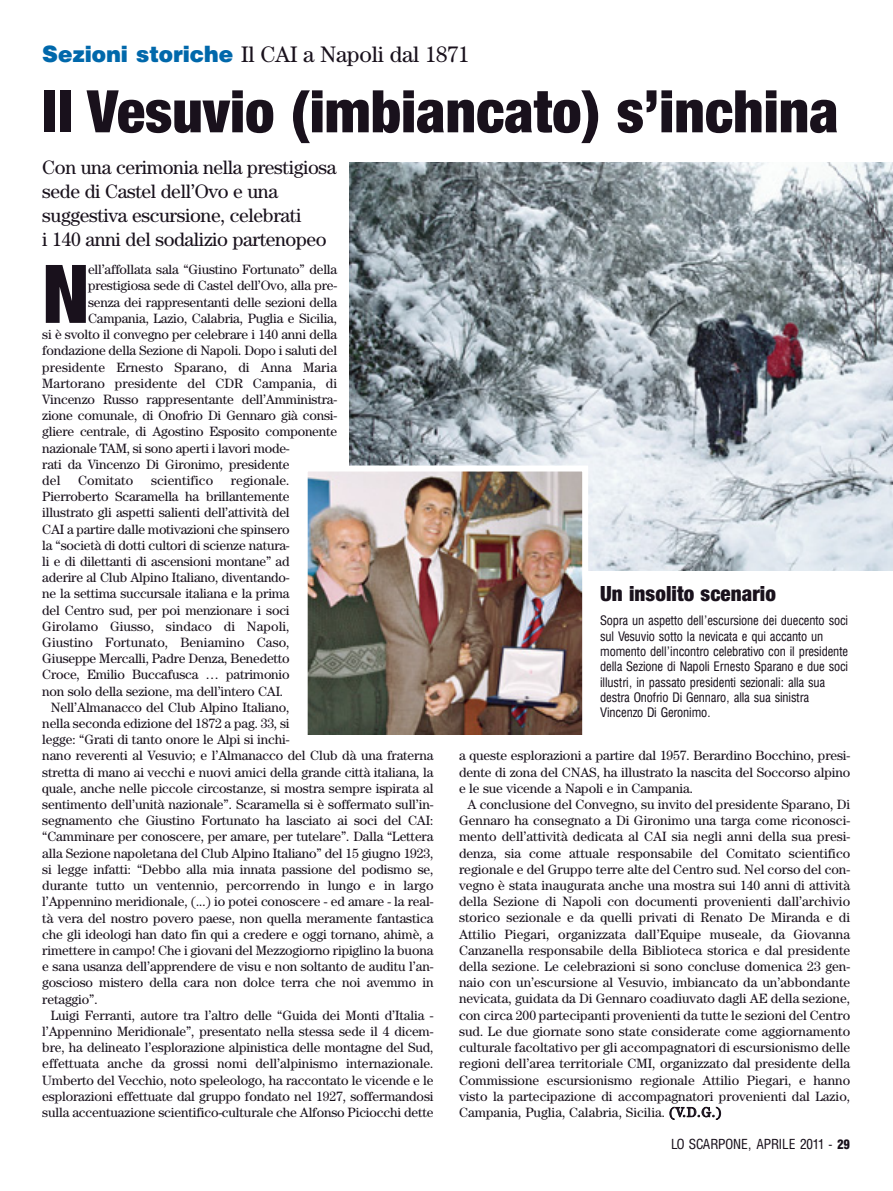
<style>
.page{position:relative;width:893px;height:1191px;background:#fff}
.page>*{position:absolute;margin:0;border:0;box-sizing:border-box;transform-origin:0 0}
.t1{font:900 condensed 81px "Helvetica Neue";color:#19111c}
.t2{font:900 condensed 58.65px "Helvetica Neue";color:#19111c}
.t3{font:22.5px "Century";letter-spacing:-.01em;color:#19111c}
.t4{font:900 condensed 21px "Helvetica Neue";letter-spacing:.005em;color:#19111c}
.t5{font:19.5px/24px "Century";letter-spacing:-.02em;color:#19111c}
.t6{font:13.5px/16.2px "Century";letter-spacing:-.01em;color:#19111c;text-align:justify}
.t7{font:condensed 13.5px "AT Triumvirate";color:#19111c}
.t8{font:condensed 12.75px/15.3px "AT Triumvirate";letter-spacing:-.01em;color:#19111c}
.s1{font-family:"Cg Triumvirate Bl";color:#0068ab}
.s2{font-weight:900;font-size:12.75px}
</style>
<div class="page">
<img style="left:349px;top:163px;width:543px;height:408px">
<img style="left:309px;top:472px;width:272px;height:263px">
<div style="left:302px;top:465px;width:286px;height:277px;border:6px solid #fff"></div>
<h3 class="t3" style="left:42px;top:46px;width:429px"><span class="s1">Sezioni storiche</span> Il CAI a Napoli dal 1871</h3>
<h2 class="t2" style="left:42px;top:90px;width:798px">Il Vesuvio (imbiancato) s’inchina</h2>
<h3 class="t5" style="left:42px;top:157px;width:296px">Con una cerimonia nella prestigiosa sede di Castel dell’Ovo e una suggestiva escursione, celebrati<br>i 140 anni del sodalizio partenopeo</h3>
<h1 class="t1" style="left:42px;top:265px;width:49px">N</h1>
<p class="t6" style="left:88px;top:263px;width:251px">ell’affollata sala “Giustino Fortunato” della</p>
<p class="t6" style="left:88px;top:279px;width:251px">prestigiosa sede di Castel dell’Ovo, alla pre-</p>
<p class="t6" style="left:88px;top:295px;width:251px">senza dei rappresentanti delle sezioni della</p>
<p class="t6" style="left:88px;top:311px;width:251px">Campania, Lazio, Calabria, Puglia e Sicilia,</p>
<p class="t6" style="left:42px;top:327px;width:296px">si è svolto il convegno per celebrare i 140 anni della</p>
<p class="t6" style="left:42px;top:344px;width:296px">fondazione della Sezione di Napoli. Dopo i saluti del</p>
<p class="t6" style="left:42px;top:360px;width:296px">presidente Ernesto Sparano, di Anna Maria</p>
<p class="t6" style="left:42px;top:376px;width:296px">Martorano presidente del CDR Campania, di</p>
<p class="t6" style="left:42px;top:392px;width:296px">Vincenzo Russo rappresentante dell’Amministra-</p>
<p class="t6" style="left:42px;top:408px;width:296px">zione comunale, di Onofrio Di Gennaro già consi-</p>
<p class="t6" style="left:42px;top:425px;width:296px">gliere centrale, di Agostino Esposito componente</p>
<p class="t6" style="left:42px;top:441px;width:249px">nazionale TAM, si sono aperti i lavori mode-</p>
<p class="t6" style="left:42px;top:457px;width:249px">rati da Vincenzo Di Gironimo, presidente</p>
<p class="t6" style="left:42px;top:473px;width:20px">del</p>
<p class="t6" style="left:78px;top:473px;width:57px">Comitato</p>
<p class="t6" style="left:151px;top:473px;width:64px">scientifico</p>
<p class="t6" style="left:231px;top:473px;width:60px">regionale.</p>
<p class="t6" style="left:42px;top:489px;width:249px">Pierroberto Scaramella ha brillantemente</p>
<p class="t6" style="left:42px;top:506px;width:249px">illustrato gli aspetti salienti dell’attività del</p>
<p class="t6" style="left:42px;top:522px;width:249px">CAI a partire dalle motivazioni che spinsero</p>
<p class="t6" style="left:42px;top:538px;width:249px">la “società di dotti cultori di scienze natura-</p>
<p class="t6" style="left:42px;top:554px;width:249px">li e di dilettanti di ascensioni montane” ad</p>
<p class="t6" style="left:42px;top:570px;width:249px">aderire al Club Alpino Italiano, diventando-</p>
<p class="t6" style="left:42px;top:587px;width:249px">ne la settima succursale italiana e la prima</p>
<p class="t6" style="left:42px;top:603px;width:249px">del Centro sud, per poi menzionare i soci</p>
<p class="t6" style="left:42px;top:619px;width:249px">Girolamo Giusso, sindaco di Napoli,</p>
<p class="t6" style="left:42px;top:635px;width:249px">Giustino Fortunato, Beniamino Caso,</p>
<p class="t6" style="left:42px;top:651px;width:249px">Giuseppe Mercalli, Padre Denza, Benedetto</p>
<p class="t6" style="left:42px;top:668px;width:249px">Croce, Emilio Buccafusca … patrimonio</p>
<p class="t6" style="left:42px;top:684px;width:243px">non solo della sezione, ma dell’intero CAI.</p>
<p class="t6" style="left:51px;top:700px;width:240px">Nell’Almanacco del Club Alpino Italiano,</p>
<p class="t6" style="left:42px;top:716px;width:249px">nella seconda edizione del 1872 a pag. 33, si</p>
<p class="t6" style="left:42px;top:732px;width:249px">legge: “Grati di tanto onore le Alpi si inchi-</p>
<p class="t6" style="left:42px;top:749px;width:393px">nano reverenti al Vesuvio; e l’Almanacco del Club dà una fraterna</p>
<p class="t6" style="left:42px;top:765px;width:393px">stretta di mano ai vecchi e nuovi amici della grande città italiana, la</p>
<p class="t6" style="left:42px;top:781px;width:393px">quale, anche nelle piccole circostanze, si mostra sempre ispirata al</p>
<p class="t6" style="left:42px;top:797px;width:393px">sentimento dell’unità nazionale”. Scaramella si è soffermato sull’in-</p>
<p class="t6" style="left:42px;top:813px;width:393px">segnamento che Giustino Fortunato ha lasciato ai soci del CAI:</p>
<p class="t6" style="left:42px;top:830px;width:393px">“Camminare per conoscere, per amare, per tutelare”. Dalla “Lettera</p>
<p class="t6" style="left:42px;top:846px;width:393px">alla Sezione napoletana del Club Alpino Italiano” del 15 giugno 1923,</p>
<p class="t6" style="left:42px;top:862px;width:393px">si legge infatti: “Debbo alla mia innata passione del podismo se,</p>
<p class="t6" style="left:42px;top:878px;width:393px">durante tutto un ventennio, percorrendo in lungo e in largo</p>
<p class="t6" style="left:42px;top:894px;width:393px">l’Appennino meridionale, (...) io potei conoscere - ed amare - la real-</p>
<p class="t6" style="left:42px;top:911px;width:393px">tà vera del nostro povero paese, non quella meramente fantastica</p>
<p class="t6" style="left:42px;top:927px;width:393px">che gli ideologi han dato fin qui a credere e oggi tornano, ahimè, a</p>
<p class="t6" style="left:42px;top:943px;width:393px">rimettere in campo! Che i giovani del Mezzogiorno ripiglino la buona</p>
<p class="t6" style="left:42px;top:959px;width:393px">e sana usanza dell’apprendere de visu e non soltanto de auditu l’an-</p>
<p class="t6" style="left:42px;top:975px;width:393px">goscioso mistero della cara non dolce terra che noi avemmo in</p>
<p class="t6" style="left:42px;top:992px;width:57px">retaggio”.</p>
<p class="t6" style="left:51px;top:1008px;width:384px">Luigi Ferranti, autore tra l’altro delle “Guida dei Monti d’Italia -</p>
<p class="t6" style="left:42px;top:1024px;width:393px">l’Appennino Meridionale”, presentato nella stessa sede il 4 dicem-</p>
<p class="t6" style="left:42px;top:1040px;width:393px">bre, ha delineato l’esplorazione alpinistica delle montagne del Sud,</p>
<p class="t6" style="left:42px;top:1056px;width:393px">effettuata anche da grossi nomi dell’alpinismo internazionale.</p>
<p class="t6" style="left:42px;top:1073px;width:393px">Umberto del Vecchio, noto speleologo, ha raccontato le vicende e le</p>
<p class="t6" style="left:42px;top:1089px;width:393px">esplorazioni effettuate dal gruppo fondato nel 1927, soffermandosi</p>
<p class="t6" style="left:42px;top:1105px;width:393px">sulla accentuazione scientifico-culturale che Alfonso Piciocchi dette</p>
<h3 class="t4" style="left:600px;top:586px;width:177px">Un insolito scenario</h3>
<p class="t8" style="left:600px;top:614px;width:250px">Sopra un aspetto dell’escursione dei duecento soci sul Vesuvio sotto la nevicata e qui accanto un momento dell’incontro celebrativo con il presidente della Sezione di Napoli Ernesto Sparano e due soci illustri, in passato presidenti sezionali: alla sua destra Onofrio Di Gennaro, alla sua sinistra Vincenzo Di Geronimo.</p>
<p class="t6" style="left:459px;top:749px;width:393px">a queste esplorazioni a partire dal 1957. Berardino Bocchino, presi&shy;dente di zona del CNAS, ha illustrato la nascita del Soccorso alpino e le sue vicende a Napoli e in Campania.</p>
<p class="t6" style="left:459px;top:797px;width:393px;text-indent:9px">A conclusione del Convegno, su invito del presidente Sparano, Di Gennaro ha consegnato a Di Gironimo una targa come riconosci&shy;mento dell’attività dedicata al CAI sia negli anni della sua presi&shy;denza, sia come attuale responsabile del Comitato scientifico regionale e del Gruppo terre alte del Centro sud. Nel corso del con&shy;vegno è stata inaugurata anche una mostra sui 140 anni di attività della Sezione di Napoli con documenti provenienti dall’archivio storico sezionale e da quelli privati di Renato De Miranda e di Attilio Piegari, organizzata dall’Equipe museale, da Giovanna Canzanella responsabile della Biblioteca storica e dal presidente della sezione. Le celebrazioni si sono concluse domenica 23 gen&shy;naio con un’escursione al Vesuvio, imbiancato da un’abbondante nevicata, guidata da Di Gennaro coadiuvato dagli AE della sezione, con circa 200 partecipanti provenienti da tutte le sezioni del Centro sud. Le due giornate sono state considerate come aggiornamento culturale facoltativo per gli accompagnatori di escursionismo delle regioni dell’area territoriale CMI, organizzato dal presidente della Commissione escursionismo regionale Attilio Piegari, e hanno visto la partecipazione di accompagnatori provenienti dal Lazio, Campania, Puglia, Calabria, Sicilia. (V.D.G.)</p>
<p class="t7" style="left:671px;top:1138px;width:181px">LO SCARPONE, APRILE 2011 - <span class="s2">29</span></p>
</div>
